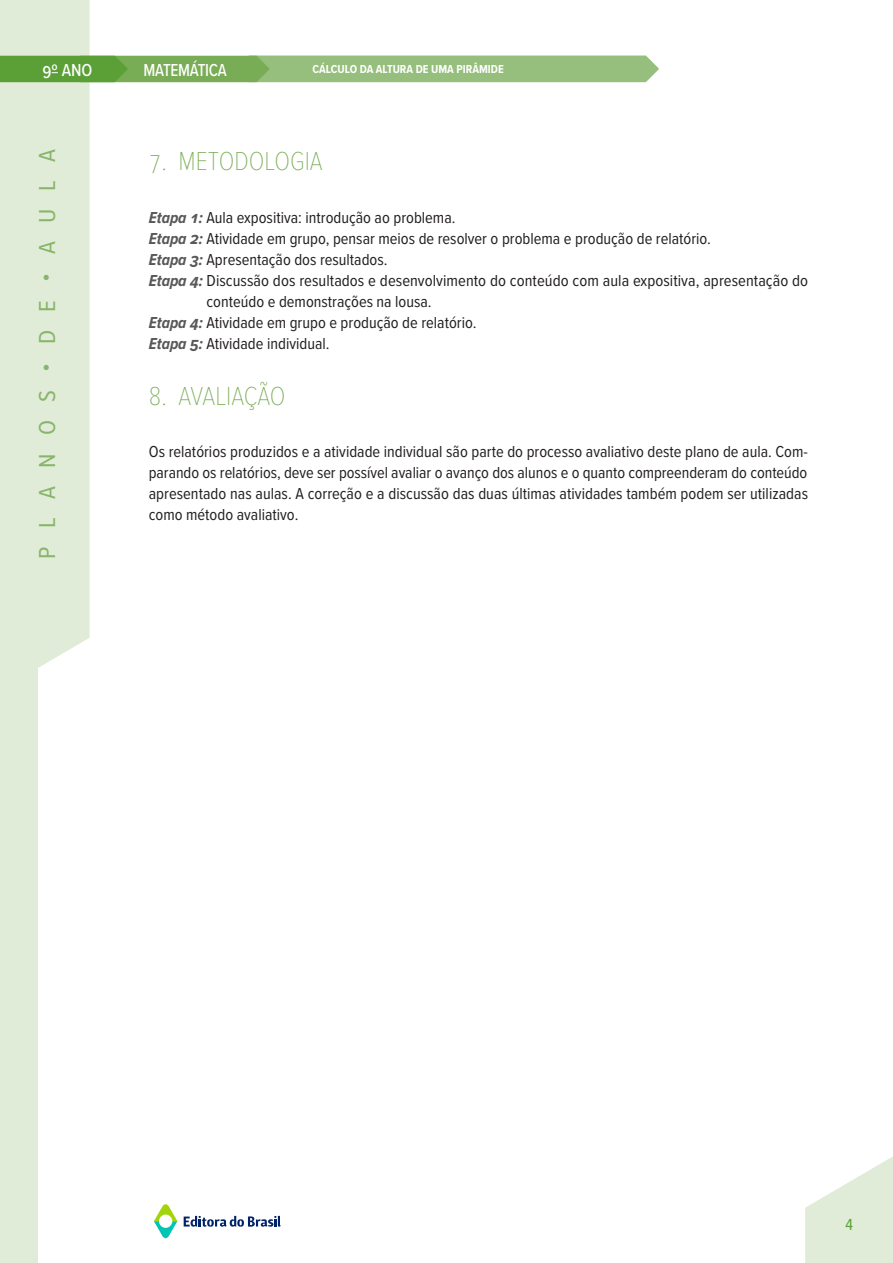
<style>
.page{position:relative;width:893px;height:1263px;background:#fff}
.page>*{position:absolute;margin:0;border:0;box-sizing:border-box;transform-origin:0 0}
.t1{font:100 27px "Proxima Nova Cond";color:#79ad55}
.t2{font:24px "Proxima Nova Cond";letter-spacing:.73em;color:#87b569;scale:1.05 1}
.t3{font:500 18px "Proxima Nova Cond";letter-spacing:-.015em;color:#fff;scale:.95 1}
.t4{font:500 18px "Proxima Nova Cond";letter-spacing:-.015em;color:#fff}
.Corpo_Item{font:16.5px/21px "Proxima Nova Cond";color:#231f20}
.Corpo{font:16.5px/21px "Proxima Nova Cond";color:#231f20;text-align:justify}
.t5{font:16.5px "Proxima Nova Cond";color:#5b9f37}
.t6{font:700 12px "Proxima Nova Cond";color:#fff}
.s1{font-weight:700;font-style:italic;color:#57585a}
</style>
<div class="page">
<div style="left:38px;top:0;width:52px;height:668px;background:#e0ecd8"></div>
<svg style="left:805px;top:1156px;width:88px;height:107px"></svg>
<div style="left:0;top:0;width:38px;height:1263px;background:#e0ecd8"></div>
<svg style="left:154px;top:1204px;width:23px;height:34px"></svg>
<svg style="left:184px;top:1216px;width:97px;height:11px"></svg>
<svg style="left:0;top:56px;width:659px;height:26px;background:#85b568"></svg>
<p class="t4" style="left:43px;top:59px;width:52px">9º ANO</p>
<p class="t3" style="left:144px;top:59px;width:89px">MATEMÁTICA</p>
<p class="t6" style="left:313px;top:62px;width:193px">CÁLCULO DA ALTURA DE UMA PIRÂMIDE</p>
<h2 class="t2" style="left:33px;top:559px;width:392px;rotate:-90deg">PLANOS•DE•AULA</h2>
<p class="t1" style="left:149px;top:145px;width:175px">7. METODOLOGIA</p>
<p class="Corpo_Item" style="left:149px;top:207px;width:308px"><span class="s1">Etapa 1:</span> Aula expositiva: introdução ao problema.</p>
<p class="Corpo_Item" style="left:149px;top:228px;width:564px"><span class="s1">Etapa 2:</span> Atividade em grupo, pensar meios de resolver o problema e produção de relatório.</p>
<p class="Corpo_Item" style="left:149px;top:249px;width:240px"><span class="s1">Etapa 3:</span> Apresentação dos resultados.</p>
<p class="Corpo_Item" style="left:207px;top:270px;width:603px;text-indent:-58px"><span class="s1">Etapa 4:</span> Discussão dos resultados e desenvolvimento do conteúdo com aula expositiva, apresentação do conteúdo e demonstrações na lousa.</p>
<p class="Corpo_Item" style="left:149px;top:312px;width:329px"><span class="s1">Etapa 4:</span> Atividade em grupo e produção de relatório.</p>
<p class="Corpo_Item" style="left:149px;top:333px;width:182px"><span class="s1">Etapa 5:</span> Atividade individual.</p>
<p class="t1" style="left:149px;top:380px;width:138px">8. AVALIAÇÃO</p>
<p class="Corpo" style="left:149px;top:442px;width:661px">Os relatórios produzidos e a atividade individual são parte do processo avaliativo deste plano de aula. Com&shy;parando os relatórios, deve ser possível avaliar o avanço dos alunos e o quanto compreenderam do conteúdo apresentado nas aulas. A correção e a discussão das duas últimas atividades também podem ser utilizadas como método avaliativo.</p>
<p class="t5" style="left:845px;top:1212px;width:10px">4</p>
</div>
